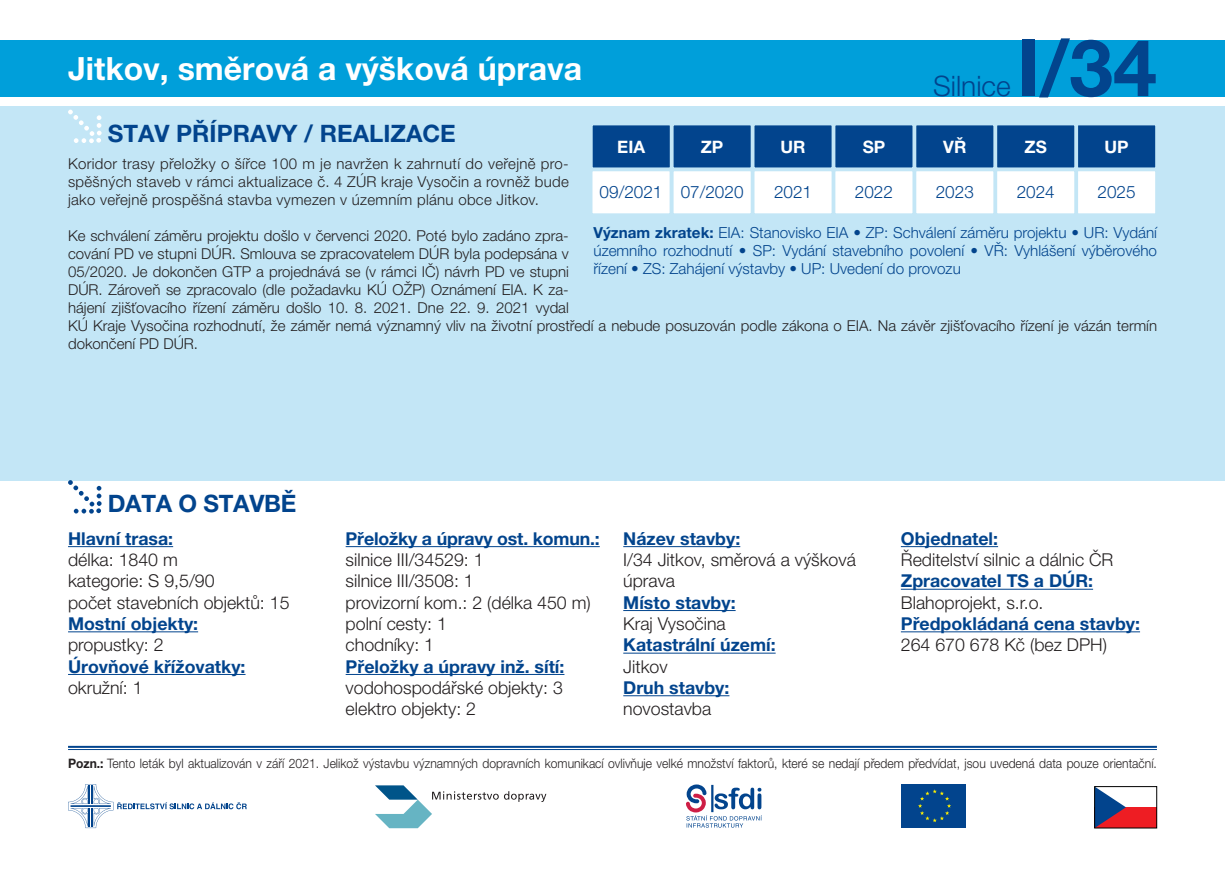
<style>
.page{position:relative;width:1225px;height:874px;background:#fff}
.page>*{position:absolute;margin:0;border:0;box-sizing:border-box;transform-origin:0 0}
.t1{font:700 78.8px "Helvetica Neue LT Pro";color:#02448d}
.t2{font:700 32px "Helvetica Neue LT Pro";color:#fff}
.t3{font:300 28.2px "Helvetica Neue LT Pro";color:#02448d}
.t4{font:700 24px "Helvetica Neue LT Pro";color:#02448d}
.t5{font:300 17.8px/21.2px "Helvetica Neue LT Pro";color:#231f20}
.t6{font:700 17.8px "Helvetica Neue LT Pro";color:#02448d}
.t7{font:300 17.2px "Helvetica Neue LT Pro";color:#02448d}
.t8{font:700 17.2px "Helvetica Neue LT Pro";color:#fff}
.t9{font:300 15.2px/18.2px "Helvetica Neue LT Pro";color:#02448d;text-align:justify}
.t10{font:300 15px/18px "Helvetica Neue LT Pro";color:#231f20;text-align:justify}
.t11{font:300 13px "Helvetica Neue LT Pro";color:#231f20;scale:.93 1}
.s1{font-weight:700}
</style>
<div class="page">
<div style="left:0;top:106px;width:1225px;height:374px;background:#c3e6f6"></div>
<svg style="left:68px;top:110px;width:34px;height:33px"></svg>
<div style="left:1077px;top:124px;width:79px;height:44px;background:#02448d"></div>
<div style="left:1076px;top:123px;width:81px;height:46px;border:2px solid #c3e6f6"></div>
<div style="left:915px;top:124px;width:79px;height:44px;background:#02448d"></div>
<div style="left:914px;top:123px;width:81px;height:46px;border:2px solid #c3e6f6"></div>
<div style="left:753px;top:124px;width:79px;height:44px;background:#02448d"></div>
<div style="left:752px;top:123px;width:81px;height:46px;border:2px solid #c3e6f6"></div>
<div style="left:996px;top:124px;width:79px;height:44px;background:#02448d"></div>
<div style="left:995px;top:123px;width:81px;height:46px;border:2px solid #c3e6f6"></div>
<div style="left:834px;top:124px;width:79px;height:44px;background:#02448d"></div>
<div style="left:833px;top:123px;width:81px;height:46px;border:2px solid #c3e6f6"></div>
<div style="left:672px;top:124px;width:79px;height:44px;background:#02448d"></div>
<div style="left:671px;top:123px;width:81px;height:46px;border:2px solid #c3e6f6"></div>
<div style="left:592px;top:124px;width:79px;height:44px;background:#02448d"></div>
<div style="left:591px;top:123px;width:80px;height:46px;border:2px solid #c3e6f6"></div>
<div style="left:1077px;top:170px;width:79px;height:44px;background:#fff"></div>
<div style="left:1076px;top:169px;width:81px;height:46px;border:2px solid #c3e6f6"></div>
<div style="left:915px;top:170px;width:79px;height:44px;background:#fff"></div>
<div style="left:914px;top:169px;width:81px;height:46px;border:2px solid #c3e6f6"></div>
<div style="left:753px;top:170px;width:79px;height:44px;background:#fff"></div>
<div style="left:752px;top:169px;width:81px;height:46px;border:2px solid #c3e6f6"></div>
<div style="left:996px;top:170px;width:79px;height:44px;background:#fff"></div>
<div style="left:995px;top:169px;width:81px;height:46px;border:2px solid #c3e6f6"></div>
<div style="left:834px;top:170px;width:79px;height:44px;background:#fff"></div>
<div style="left:833px;top:169px;width:81px;height:46px;border:2px solid #c3e6f6"></div>
<div style="left:672px;top:170px;width:79px;height:44px;background:#fff"></div>
<div style="left:671px;top:169px;width:81px;height:46px;border:2px solid #c3e6f6"></div>
<div style="left:591px;top:170px;width:79px;height:44px;background:#fff"></div>
<div style="left:590px;top:169px;width:81px;height:46px;border:2px solid #c3e6f6"></div>
<hr style="left:68px;top:745px;width:1089px;height:2px;background:#02448d">
<hr style="left:68px;top:748px;width:1089px;height:1px;background:#02448d">
<hr style="left:68px;top:546px;width:105px;height:1px;background:#02448d">
<hr style="left:68px;top:631px;width:130px;height:1px;background:#02448d">
<hr style="left:68px;top:673px;width:177px;height:1px;background:#02448d">
<hr style="left:346px;top:546px;width:254px;height:1px;background:#02448d">
<hr style="left:346px;top:673px;width:218px;height:1px;background:#02448d">
<hr style="left:623px;top:546px;width:117px;height:1px;background:#02448d">
<hr style="left:623px;top:609px;width:112px;height:1px;background:#02448d">
<hr style="left:623px;top:652px;width:152px;height:1px;background:#02448d">
<hr style="left:623px;top:695px;width:106px;height:1px;background:#02448d">
<hr style="left:901px;top:546px;width:97px;height:1px;background:#02448d">
<hr style="left:901px;top:588px;width:192px;height:1px;background:#02448d">
<hr style="left:901px;top:631px;width:239px;height:1px;background:#02448d">
<div style="left:0;top:40px;width:1225px;height:56px;background:#009fda"></div>
<svg style="left:68px;top:480px;width:34px;height:33px"></svg>
<div style="left:901px;top:784px;width:65px;height:43px;background:#02448d"></div>
<svg style="left:918px;top:789px;width:33px;height:32px"></svg>
<div style="left:1094px;top:806px;width:62px;height:21px;background:#ee1d23"></div>
<svg style="left:1096px;top:788px;width:30px;height:37px"></svg>
<div style="left:1094px;top:786px;width:63px;height:41px;border:1px solid #000"></div>
<svg style="left:68px;top:784px;width:179px;height:43px"></svg>
<svg style="left:686px;top:784px;width:76px;height:43px"></svg>
<svg style="left:375px;top:785px;width:171px;height:42px"></svg>
<p class="t2" style="left:68px;top:48px;width:515px">Jitkov, směrová a výšková úprava</p>
<p class="t3" style="left:933px;top:69px;width:79px">Silnice</p>
<p class="t1" style="left:1016px;top:19px;width:142px">I/34</p>
<p class="t4" style="left:108px;top:119px;width:350px">STAV PŘÍPRAVY / REALIZACE</p>
<p class="t8" style="left:617px;top:136px;width:29px">EIA</p>
<p class="t8" style="left:701px;top:136px;width:24px">ZP</p>
<p class="t8" style="left:780px;top:136px;width:27px">UR</p>
<p class="t8" style="left:862px;top:136px;width:24px">SP</p>
<p class="t8" style="left:943px;top:136px;width:25px">VŘ</p>
<p class="t8" style="left:1024px;top:136px;width:24px">ZS</p>
<p class="t8" style="left:1104px;top:136px;width:26px">UP</p>
<p class="t7" style="left:599px;top:182px;width:64px">09/2021</p>
<p class="t7" style="left:680px;top:182px;width:64px">07/2020</p>
<p class="t7" style="left:774px;top:182px;width:40px">2021</p>
<p class="t7" style="left:855px;top:182px;width:40px">2022</p>
<p class="t7" style="left:935px;top:182px;width:40px">2023</p>
<p class="t7" style="left:1016px;top:182px;width:40px">2024</p>
<p class="t7" style="left:1097px;top:182px;width:40px">2025</p>
<p class="t10" style="left:68px;top:154px;width:502px">Koridor trasy přeložky o šířce 100 m je navržen k zahrnutí do veřejně pro&shy;spěšných staveb v rámci aktualizace č. 4 ZÚR kraje Vysočin a rovněž bude jako veřejně prospěšná stavba vymezen v územním plánu obce Jitkov.</p>
<p class="t10" style="left:68px;top:226px;width:1090px;text-align:left">Ke schválení záměru projektu došlo v červenci 2020. Poté bylo zadáno zpra-<br>cování PD ve stupni DÚR. Smlouva se zpracovatelem DÚR byla podepsána v<br>05/2020. Je dokončen GTP a projednává se (v rámci IČ) návrh PD ve stupni<br>DÚR. Zároveň se zpracovalo (dle požadavku KÚ OŽP) Oznámení EIA. K za-<br>hájení zjišťovacího řízení záměru došlo 10. 8. 2021. Dne 22. 9. 2021 vydal<br>KÚ Kraje Vysočina rozhodnutí, že záměr nemá významný vliv na životní prostředí a nebude posuzován podle zákona o EIA. Na závěr zjišťovacího řízení je vázán termín dokončení PD DÚR.</p>
<p class="t9" style="left:593px;top:223px;width:565px"><span class="s1">Význam zkratek:</span> EIA: Stanovisko EIA • ZP: Schválení záměru projektu • UR: Vydání územního rozhodnutí • SP: Vydání stavebního povolení • VŘ: Vyhlášení výběrového řízení • ZS: Zahájení výstavby • UP: Uvedení do provozu</p>
<p class="t4" style="left:108px;top:488px;width:190px">DATA O STAVBĚ</p>
<p class="t6" style="left:68px;top:527px;width:107px">Hlavní trasa:</p>
<p class="t5" style="left:68px;top:548px;width:111px">délka: 1840 m</p>
<p class="t5" style="left:68px;top:570px;width:148px">kategorie: S 9,5/90</p>
<p class="t5" style="left:68px;top:591px;width:223px">počet stavebních objektů: 15</p>
<p class="t6" style="left:68px;top:612px;width:132px">Mostní objekty:</p>
<p class="t5" style="left:68px;top:633px;width:97px">propustky: 2</p>
<p class="t6" style="left:68px;top:655px;width:179px">Úrovňové křížovatky:</p>
<p class="t5" style="left:68px;top:676px;width:76px">okružní: 1</p>
<p class="t6" style="left:346px;top:527px;width:256px">Přeložky a úpravy ost. komun.:</p>
<p class="t5" style="left:346px;top:548px;width:139px">silnice III/34529: 1</p>
<p class="t5" style="left:346px;top:570px;width:130px">silnice III/3508: 1</p>
<p class="t5" style="left:346px;top:591px;width:247px">provizorní kom.: 2 (délka 450 m)</p>
<p class="t5" style="left:346px;top:612px;width:103px">polní cesty: 1</p>
<p class="t5" style="left:346px;top:633px;width:90px">chodníky: 1</p>
<p class="t6" style="left:346px;top:655px;width:220px">Přeložky a úpravy inž. sítí:</p>
<p class="t5" style="left:346px;top:676px;width:219px">vodohospodářské objekty: 3</p>
<p class="t5" style="left:346px;top:697px;width:132px">elektro objekty: 2</p>
<p class="t6" style="left:623px;top:527px;width:118px">Název stavby:</p>
<p class="t5" style="left:623px;top:548px;width:234px">I/34 Jitkov, směrová a výšková úprava</p>
<p class="t6" style="left:623px;top:591px;width:114px">Místo stavby:</p>
<p class="t5" style="left:623px;top:612px;width:104px">Kraj Vysočina</p>
<p class="t6" style="left:623px;top:633px;width:154px">Katastrální území:</p>
<p class="t5" style="left:623px;top:655px;width:46px">Jitkov</p>
<p class="t6" style="left:623px;top:676px;width:108px">Druh stavby:</p>
<p class="t5" style="left:623px;top:697px;width:90px">novostavba</p>
<p class="t6" style="left:901px;top:527px;width:99px">Objednatel:</p>
<p class="t5" style="left:901px;top:548px;width:214px">Ředitelství silnic a dálnic ČR</p>
<p class="t6" style="left:901px;top:569px;width:194px">Zpracovatel TS a DÚR:</p>
<p class="t5" style="left:901px;top:591px;width:144px">Blahoprojekt, s.r.o.</p>
<p class="t6" style="left:901px;top:612px;width:241px">Předpokládaná cena stavby:</p>
<p class="t5" style="left:901px;top:633px;width:208px">264 670 678 Kč (bez DPH)</p>
<p class="t11" style="left:68px;top:755px;width:1172px"><span class="s1">Pozn.:</span> Tento leták byl aktualizován v září 2021. Jelikož výstavbu významných dopravních komunikací ovlivňuje velké množství faktorů, které se nedají předem předvídat, jsou uvedená data pouze orientační.</p>
</div>
